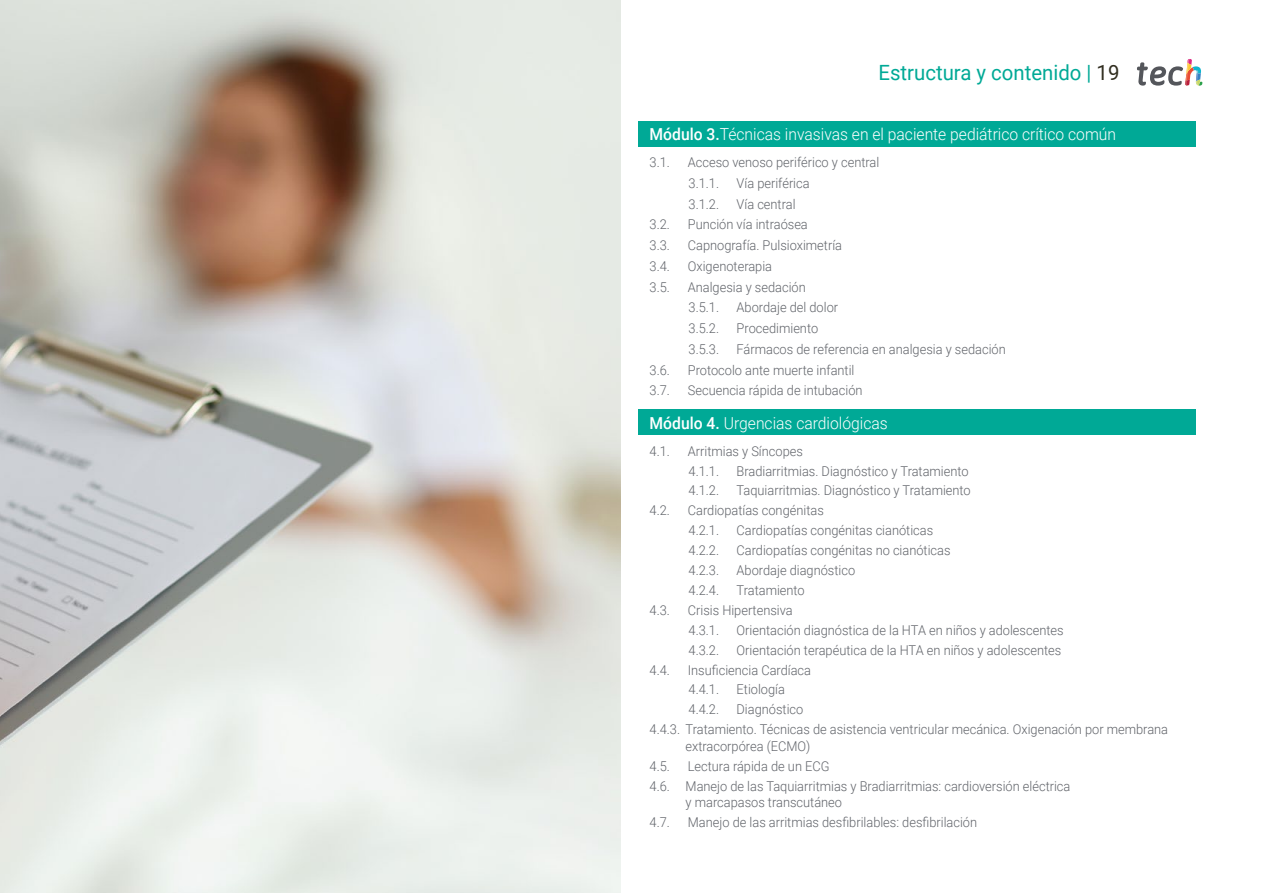
<style>
.page{position:relative;width:1263px;height:893px;background:#fff}
.page>*{position:absolute;margin:0;border:0;box-sizing:border-box;transform-origin:0 0}
.t1{font:21px "Roboto";color:#00a996}
.t2{font:300 16.5px "Roboto";color:#fff;scale:.95 1}
.t3{font:300 13.5px/20px "Roboto";color:#61646a;scale:.95 1}
.s1{color:#312e20}
.s2{font-weight:500}
</style>
<div class="page">
<svg style="left:1137px;top:59px;width:65px;height:27px"></svg>
<img style="left:0;top:0;width:621px;height:893px">
<div style="left:638px;top:121px;width:558px;height:25px;background:#00a996"></div>
<div style="left:638px;top:410px;width:558px;height:25px;background:#00a996"></div>
<h1 class="t1" style="left:878px;top:57px;width:242px">Estructura y contenido | <span class="s1">19</span></h1>
<p class="t2" style="left:649px;top:123px;width:493px"><span class="s2">Módulo 3.</span>Técnicas invasivas en el paciente pediátrico crítico común</p>
<p class="t3" style="left:649px;top:152px;width:23px">3.1.</p>
<p class="t3" style="left:688px;top:151px;width:203px;line-height:20.7px">Acceso venoso periférico y central<br>3.1.1.</p>
<p class="t3" style="left:736px;top:173px;width:78px">Vía periférica</p>
<p class="t3" style="left:688px;top:193px;width:34px">3.1.2.</p>
<p class="t3" style="left:736px;top:193px;width:64px">Vía central</p>
<p class="t3" style="left:649px;top:214px;width:23px">3.2.</p>
<p class="t3" style="left:688px;top:214px;width:128px">Punción vía intraósea</p>
<p class="t3" style="left:649px;top:235px;width:23px">3.3.</p>
<p class="t3" style="left:688px;top:235px;width:164px">Capnografía. Pulsioximetría</p>
<p class="t3" style="left:649px;top:256px;width:23px">3.4.</p>
<p class="t3" style="left:688px;top:256px;width:90px">Oxigenoterapia</p>
<p class="t3" style="left:649px;top:276px;width:23px">3.5.</p>
<p class="t3" style="left:688px;top:276px;width:126px;line-height:20.7px">Analgesia y sedación<br>3.5.1.</p>
<p class="t3" style="left:736px;top:297px;width:108px">Abordaje del dolor</p>
<p class="t3" style="left:688px;top:318px;width:34px">3.5.2.</p>
<p class="t3" style="left:736px;top:318px;width:87px">Procedimiento</p>
<p class="t3" style="left:688px;top:339px;width:34px">3.5.3.</p>
<p class="t3" style="left:736px;top:339px;width:285px">Fármacos de referencia en analgesia y sedación</p>
<p class="t3" style="left:649px;top:359px;width:23px">3.6.</p>
<p class="t3" style="left:688px;top:359px;width:177px">Protocolo ante muerte infantil</p>
<p class="t3" style="left:649px;top:380px;width:23px">3.7.</p>
<p class="t3" style="left:688px;top:380px;width:185px">Secuencia rápida de intubación</p>
<p class="t2" style="left:649px;top:411px;width:252px"><span class="s2">Módulo 4.</span> Urgencias cardiológicas</p>
<p class="t3" style="left:649px;top:440px;width:23px">4.1.</p>
<p class="t3" style="left:688px;top:440px;width:123px">Arritmias y Síncopes<br>4.1.1.</p>
<p class="t3" style="left:736px;top:460px;width:246px">Bradiarritmias. Diagnóstico y Tratamiento</p>
<p class="t3" style="left:688px;top:480px;width:34px">4.1.2.</p>
<p class="t3" style="left:736px;top:480px;width:248px">Taquiarritmias. Diagnóstico y Tratamiento</p>
<p class="t3" style="left:649px;top:500px;width:23px">4.2.</p>
<p class="t3" style="left:688px;top:500px;width:145px">Cardiopatías congénitas<br>4.2.1.</p>
<p class="t3" style="left:736px;top:520px;width:208px">Cardiopatías congénitas cianóticas</p>
<p class="t3" style="left:688px;top:540px;width:34px">4.2.2.</p>
<p class="t3" style="left:736px;top:540px;width:227px">Cardiopatías congénitas no cianóticas</p>
<p class="t3" style="left:688px;top:560px;width:34px">4.2.3.</p>
<p class="t3" style="left:736px;top:560px;width:126px">Abordaje diagnóstico</p>
<p class="t3" style="left:688px;top:580px;width:34px">4.2.4.</p>
<p class="t3" style="left:736px;top:580px;width:73px">Tratamiento</p>
<p class="t3" style="left:649px;top:600px;width:23px">4.3.</p>
<p class="t3" style="left:688px;top:600px;width:112px">Crisis Hipertensiva<br>4.3.1.</p>
<p class="t3" style="left:736px;top:619px;width:346px">Orientación diagnóstica de la HTA en niños y adolescentes</p>
<p class="t3" style="left:688px;top:639px;width:34px">4.3.2.</p>
<p class="t3" style="left:736px;top:639px;width:343px">Orientación terapéutica de la HTA en niños y adolescentes</p>
<p class="t3" style="left:649px;top:659px;width:23px">4.4.</p>
<p class="t3" style="left:688px;top:659px;width:131px">Insuficiencia Cardíaca<br>4.4.1.</p>
<p class="t3" style="left:736px;top:679px;width:52px">Etiología</p>
<p class="t3" style="left:649px;top:699px;width:547px;text-indent:87px">Diagnóstico<br>4.4.3. Tratamiento. Técnicas de asistencia ventricular mecánica. Oxigenación por membrana</p>
<p class="t3" style="left:685px;top:735px;width:133px">extracorpórea (ECMO)</p>
<p class="t3" style="left:649px;top:755px;width:23px">4.5.</p>
<p class="t3" style="left:688px;top:699px;width:34px">4.4.2.</p>
<p class="t3" style="left:649px;top:755px;width:444px;text-indent:38px">Lectura rápida de un ECG<br>4.6. Manejo de las Taquiarritmias y Bradiarritmias: cardioversión eléctrica</p>
<p class="t3" style="left:685px;top:792px;width:166px">y marcapasos transcutáneo</p>
<p class="t3" style="left:649px;top:812px;width:23px">4.7.</p>
<p class="t3" style="left:688px;top:812px;width:306px">Manejo de las arritmias desfibrilables: desfibrilación</p>
</div>
